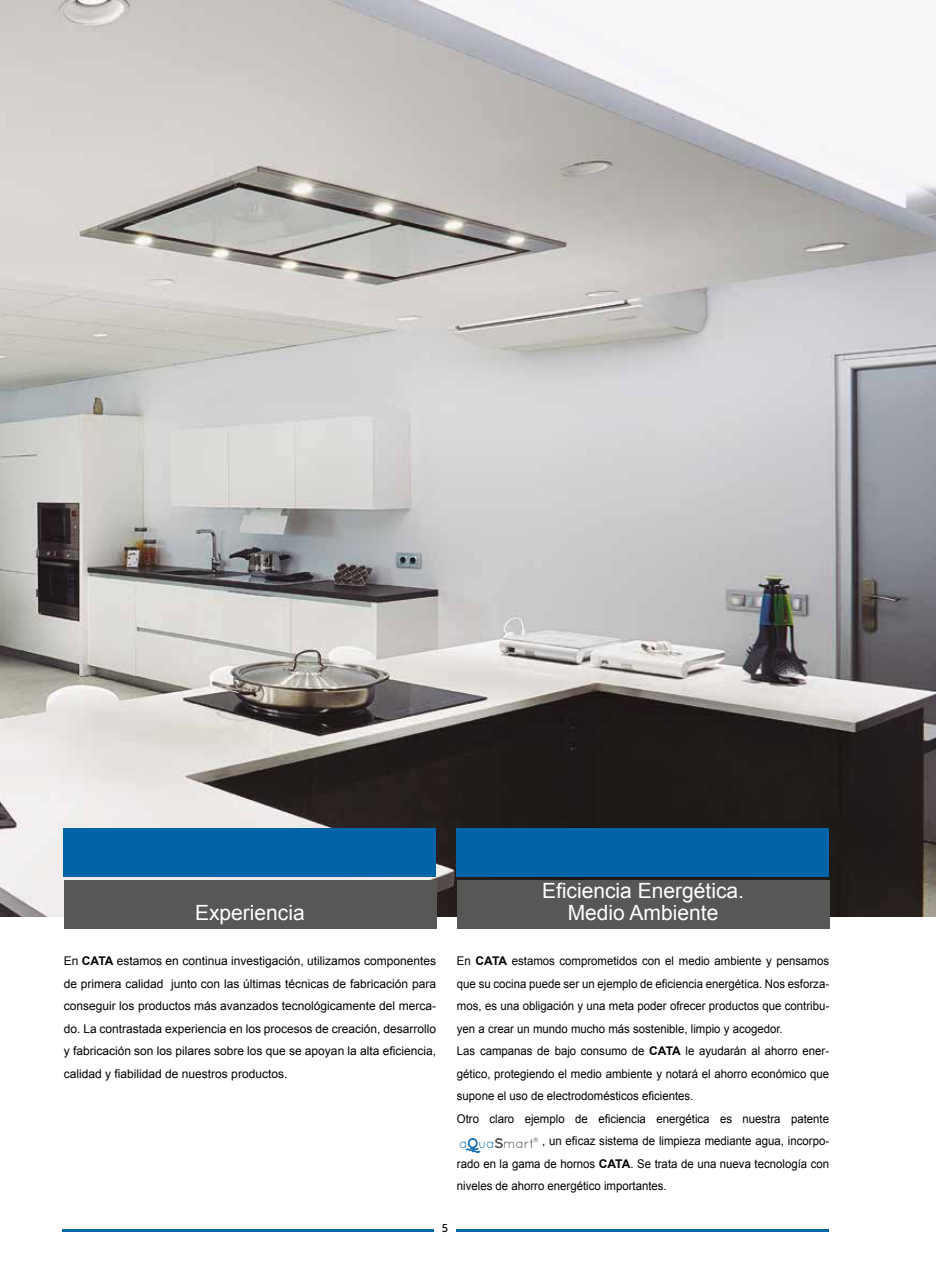
<style>
.page{position:relative;width:936px;height:1263px;background:#fff}
.page>*{position:absolute;margin:0;border:0;box-sizing:border-box;transform-origin:0 0}
.t1{font:21px/22.5px "Arial";color:#fff;text-align:center}
.t2{font:13.05px "Quicksand";color:#575756}
.t3{font:12px "Arial";color:#000;scale:.95 1}
.t4{font:12px/22.5px "Arial";color:#000;text-align:justify}
.t5{font:11.25px "Museo Sans 500";color:#000}
.s1{font-weight:700}
.s2{color:#1d71b8}
</style>
<div class="page">
<hr style="left:455px;top:1229px;width:373px;height:3px;background:#0064a7">
<hr style="left:63px;top:1229px;width:371px;height:3px;background:#0064a7">
<img style="left:0;top:0;width:935px;height:916px">
<div style="left:64px;top:828px;width:372px;height:49px;background:#0064a7"></div>
<div style="left:456px;top:828px;width:373px;height:49px;background:#0064a7"></div>
<svg style="left:495px;top:1138px;width:7px;height:10px"></svg>
<svg style="left:466px;top:1138px;width:14px;height:15px"></svg>
<div style="left:64px;top:880px;width:372px;height:49px;background:#575756"></div>
<div style="left:457px;top:880px;width:372px;height:49px;background:#575756"></div>
<h1 class="t1" style="left:195px;top:902px;width:111px">Experiencia</h1>
<p class="t4" style="left:64px;top:950px;width:374px">En <span class="s1">CATA</span> estamos en continua investigación, utilizamos componentes de primera calidad junto con las últimas técnicas de fabricación para conseguir los productos más avanzados tecnológicamente del merca&shy;do. La contrastada experiencia en los procesos de creación, desarrollo y fabricación son los pilares sobre los que se apoyan la alta eficiencia, calidad y fiabilidad de nuestros productos.</p>
<h1 class="t1" style="left:542px;top:879px;width:203px">Eficiencia Energética.<br>Medio Ambiente</h1>
<p class="t3" style="left:457px;top:953px;width:393px">En <span class="s1">CATA</span> estamos comprometidos con el medio ambiente y pensamos</p>
<p class="t3" style="left:457px;top:976px;width:393px">que su cocina puede ser un ejemplo de eficiencia energética. Nos esforza-</p>
<p class="t3" style="left:457px;top:998px;width:393px">mos, es una obligación y una meta poder ofrecer productos que contribu-</p>
<p class="t3" style="left:457px;top:1021px;width:344px">yen a crear un mundo mucho más sostenible, limpio y acogedor.</p>
<p class="t3" style="left:457px;top:1043px;width:393px">Las campanas de bajo consumo de <span class="s1">CATA</span> le ayudarán al ahorro ener-</p>
<p class="t3" style="left:457px;top:1066px;width:393px">gético, protegiendo el medio ambiente y notará el ahorro económico que</p>
<p class="t3" style="left:457px;top:1088px;width:250px">supone el uso de electrodomésticos eficientes.</p>
<p class="t3" style="left:457px;top:1111px;width:393px">Otro claro ejemplo de eficiencia energética es nuestra patente</p>
<p class="t3" style="left:542px;top:1133px;width:304px">, un eficaz sistema de limpieza mediante agua, incorpo-</p>
<p class="t3" style="left:457px;top:1156px;width:393px">rado en la gama de hornos <span class="s1">CATA</span>. Se trata de una nueva tecnología con</p>
<p class="t3" style="left:457px;top:1178px;width:222px">niveles de ahorro energético importantes.</p>
<p class="t2" style="left:459px;top:1136px;width:80px"><span class="s2">aQua</span>Smart<sup>®</sup></p>
<p class="t5" style="left:441px;top:1222px;width:8px">5</p>
</div>
